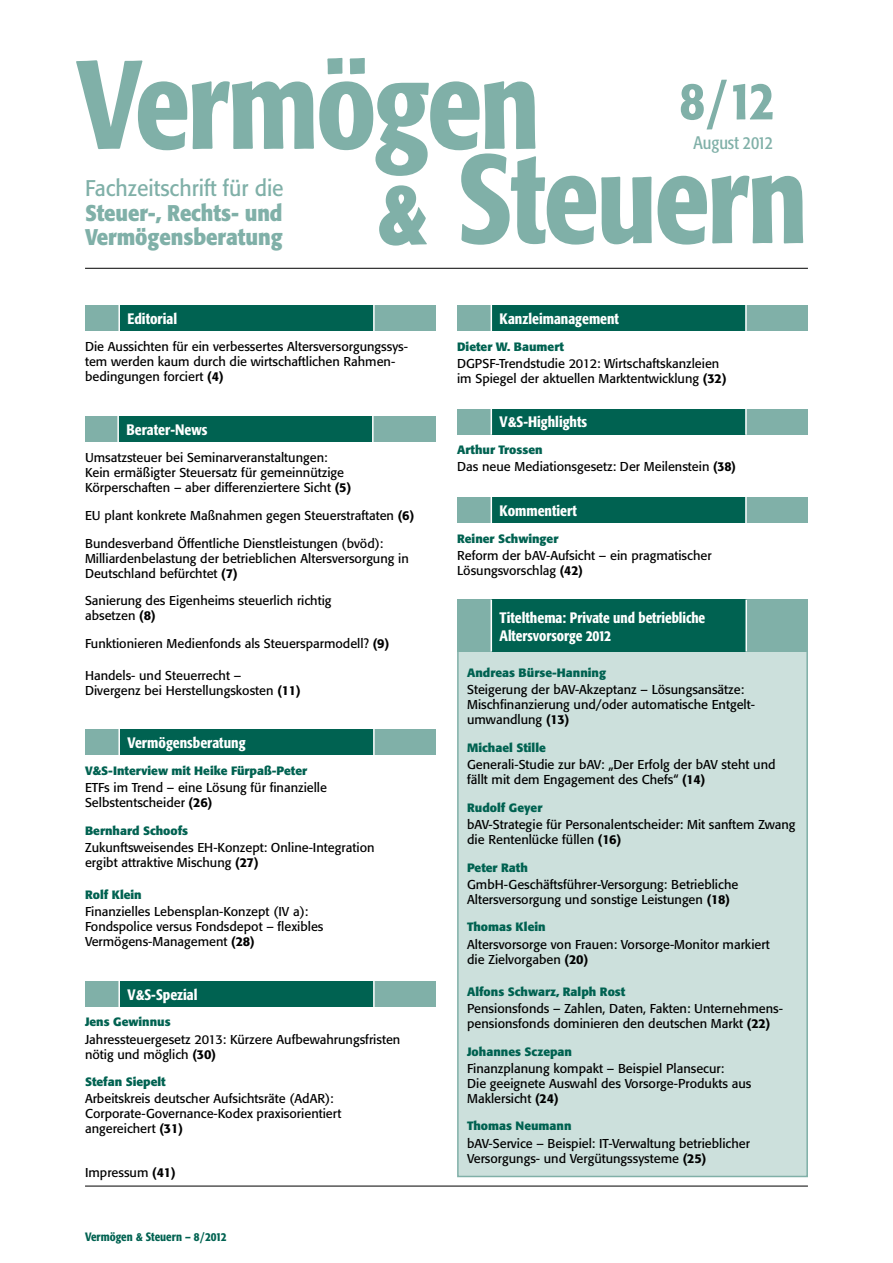
<style>
.page{position:relative;width:893px;height:1263px;background:#fff}
.page>*{position:absolute;margin:0;border:0;box-sizing:border-box;transform-origin:0 0}
.t1{font:500 condensed 124.5px/94.3px "Formata";letter-spacing:-.02em;color:#80b0a8}
.t2{font:500 condensed 54px "Formata";color:#80b0a8}
.t3{font:700 22.5px/24.5px "Formata";letter-spacing:-.005em;color:#80b0a8;scale:.9 1}
.t4{font:22.5px "Formata";color:#80b0a8;scale:.94 1}
.t5{font:condensed 18px "Formata";color:#80b0a8}
.t6{font:500 condensed 15px/18px "Formata";color:#fff}
.t7{font:12.75px/15px "Formata";color:#000}
.t8{font:700 12px "Formata";color:#006251}
.t9{font:500 condensed 12px "Formata";color:#006251}
.s1{font-weight:700;font-size:90px}
.s2{font-weight:500}
</style>
<div class="page">
<hr style="left:85px;top:268px;width:723px;height:1px;background:#000">
<hr style="left:85px;top:1186px;width:723px;height:1px;background:#000">
<div style="left:458px;top:600px;width:349px;height:576px;background:#cce0dc"></div>
<div style="left:457px;top:599px;width:351px;height:578px;border:2px solid #80b0a8"></div>
<div style="left:457px;top:599px;width:351px;height:53px;background:#80b0a8"></div>
<div style="left:491px;top:599px;width:255px;height:53px;background:#006251"></div>
<hr style="left:491px;top:599px;width:1px;height:53px;background:#fff">
<hr style="left:745px;top:599px;width:2px;height:53px;background:#fff">
<div style="left:85px;top:305px;width:351px;height:26px;background:#80b0a8"></div>
<div style="left:119px;top:305px;width:255px;height:26px;background:#006251"></div>
<hr style="left:118px;top:304px;width:2px;height:27px;background:#fff">
<hr style="left:373px;top:304px;width:2px;height:27px;background:#fff">
<div style="left:85px;top:416px;width:351px;height:25px;background:#80b0a8"></div>
<div style="left:118px;top:416px;width:255px;height:25px;background:#006251"></div>
<hr style="left:117px;top:415px;width:2px;height:27px;background:#fff">
<hr style="left:372px;top:415px;width:2px;height:27px;background:#fff">
<div style="left:457px;top:497px;width:351px;height:26px;background:#80b0a8"></div>
<div style="left:491px;top:497px;width:255px;height:26px;background:#006251"></div>
<svg style="left:491px;top:497px;width:1px;height:26px"></svg>
<hr style="left:745px;top:496px;width:2px;height:27px;background:#fff">
<div style="left:457px;top:409px;width:351px;height:25px;background:#80b0a8"></div>
<div style="left:491px;top:409px;width:255px;height:25px;background:#006251"></div>
<svg style="left:491px;top:409px;width:1px;height:26px"></svg>
<hr style="left:745px;top:408px;width:2px;height:27px;background:#fff">
<div style="left:85px;top:981px;width:351px;height:25px;background:#80b0a8"></div>
<div style="left:119px;top:981px;width:255px;height:25px;background:#006251"></div>
<hr style="left:118px;top:980px;width:2px;height:27px;background:#fff">
<hr style="left:373px;top:980px;width:2px;height:27px;background:#fff">
<div style="left:457px;top:305px;width:351px;height:26px;background:#80b0a8"></div>
<div style="left:491px;top:305px;width:255px;height:26px;background:#006251"></div>
<svg style="left:491px;top:305px;width:1px;height:26px"></svg>
<hr style="left:745px;top:304px;width:2px;height:27px;background:#fff">
<div style="left:85px;top:730px;width:351px;height:25px;background:#80b0a8"></div>
<div style="left:119px;top:730px;width:255px;height:25px;background:#006251"></div>
<hr style="left:118px;top:729px;width:2px;height:27px;background:#fff">
<hr style="left:373px;top:729px;width:2px;height:27px;background:#fff">
<h1 class="t1" style="left:377px;top:57px;width:433px;text-indent:-300px">Vermögen<br><span class="s1">&amp;</span> Steuern</h1>
<h2 class="t2" style="left:680px;top:67px;width:96px">8/12</h2>
<h3 class="t5" style="left:693px;top:132px;width:81px">August 2012</h3>
<h3 class="t4" style="left:85px;top:175px;width:213px">Fachzeitschrift für die</h3>
<h3 class="t3" style="left:85px;top:201px;width:221px">Steuer-, Rechts- und<br>Vermögensberatung</h3>
<p class="t6" style="left:128px;top:310px;width:51px">Editorial</p>
<p class="t7" style="left:85px;top:339px;width:324px">Die Aussichten für ein verbessertes Altersversorgungssys&shy;tem werden kaum durch die wirtschaftlichen Rahmen&shy;bedingungen forciert <span class="s2">(4)</span></p>
<p class="t6" style="left:126px;top:420px;width:82px">Berater-News</p>
<p class="t7" style="left:85px;top:450px;width:268px">Umsatzsteuer bei Seminarveranstaltungen:<br>Kein ermäßigter Steuersatz für gemeinnützige<br>Körperschaften – aber differenziertere Sicht <span class="s2">(5)</span></p>
<p class="t7" style="left:85px;top:501px;width:331px;line-height:27.8px">EU plant konkrete Maßnahmen gegen Steuerstraftaten <span class="s2">(6)<br></span>Bundesverband Öffentliche Dienstleistungen (bvöd):</p>
<p class="t7" style="left:85px;top:551px;width:325px">Milliardenbelastung der betrieblichen Altersversorgung in<br>Deutschland befürchtet <span class="s2">(7)</span></p>
<p class="t7" style="left:85px;top:593px;width:248px">Sanierung des Eigenheims steuerlich richtig absetzen <span class="s2">(8)</span></p>
<p class="t7" style="left:85px;top:636px;width:306px">Funktionieren Medienfonds als Steuersparmodell? <span class="s2">(9)</span></p>
<p class="t7" style="left:85px;top:668px;width:217px">Handels- und Steuerrecht –<br>Divergenz bei Herstellungskosten <span class="s2">(11)</span></p>
<p class="t6" style="left:128px;top:734px;width:119px">Vermögensberatung</p>
<p class="t8" style="left:85px;top:763px;width:224px">V&amp;S-Interview mit Heike Fürpaß-Peter</p>
<p class="t7" style="left:85px;top:780px;width:244px">ETFs im Trend – eine Lösung für finanzielle<br>Selbstentscheider <span class="s2">(26)</span></p>
<p class="t8" style="left:85px;top:823px;width:105px">Bernhard Schoofs</p>
<p class="t7" style="left:85px;top:840px;width:291px">Zukunftsweisendes EH-Konzept: Online-Integration ergibt attraktive Mischung <span class="s2">(27)</span></p>
<p class="t8" style="left:85px;top:887px;width:58px">Rolf Klein</p>
<p class="t7" style="left:85px;top:904px;width:240px">Finanzielles Lebensplan-Konzept (IV a):<br>Fondspolice versus Fondsdepot – flexibles<br>Vermögens-Management <span class="s2">(28)</span></p>
<p class="t6" style="left:128px;top:985px;width:71px">V&amp;S-Spezial</p>
<p class="t8" style="left:85px;top:1015px;width:87px">Jens Gewinnus</p>
<p class="t7" style="left:85px;top:1031px;width:317px">Jahressteuergesetz 2013: Kürzere Aufbewahrungsfristen nötig und möglich <span class="s2">(30)</span></p>
<p class="t8" style="left:85px;top:1074px;width:82px">Stefan Siepelt</p>
<p class="t7" style="left:85px;top:1091px;width:258px">Arbeitskreis deutscher Aufsichtsräte (AdAR):<br>Corporate-Governance-Kodex praxisorientiert angereichert <span class="s2">(31)</span></p>
<p class="t7" style="left:85px;top:1165px;width:92px">Impressum <span class="s2">(41)</span></p>
<p class="t9" style="left:85px;top:1229px;width:143px">Vermögen &amp; Steuern – 8/2012</p>
<p class="t6" style="left:500px;top:310px;width:121px">Kanzleimanagement</p>
<p class="t8" style="left:457px;top:339px;width:109px">Dieter W. Baumert</p>
<p class="t7" style="left:457px;top:356px;width:271px">DGPSF-Trendstudie 2012: Wirtschaftskanzleien im Spiegel der aktuellen Marktentwicklung <span class="s2">(32)</span></p>
<p class="t6" style="left:500px;top:413px;width:89px">V&amp;S-Highlights</p>
<p class="t8" style="left:457px;top:442px;width:87px">Arthur Trossen</p>
<p class="t7" style="left:457px;top:459px;width:280px">Das neue Mediationsgesetz: Der Meilenstein <span class="s2">(38)</span></p>
<p class="t6" style="left:500px;top:501px;width:79px">Kommentiert</p>
<p class="t8" style="left:457px;top:531px;width:103px">Reiner Schwinger</p>
<p class="t7" style="left:457px;top:548px;width:256px">Reform der bAV-Aufsicht – ein pragmatischer<br>Lösungsvorschlag <span class="s2">(42)</span></p>
<p class="t6" style="left:500px;top:608px;width:207px">Titelthema: Private und betriebliche<br>Altersvorsorge 2012</p>
<p class="t8" style="left:467px;top:665px;width:141px">Andreas Bürse-Hanning</p>
<p class="t7" style="left:467px;top:682px;width:289px">Steigerung der bAV-Akzeptanz – Lösungsansätze:<br>Mischfinanzierung und/oder automatische Entgelt&shy;umwandlung <span class="s2">(13)</span></p>
<p class="t8" style="left:467px;top:740px;width:80px">Michael Stille</p>
<p class="t7" style="left:467px;top:757px;width:310px">Generali-Studie zur bAV: „Der Erfolg der bAV steht und fällt mit dem Engagement des Chefs“ <span class="s2">(14)</span></p>
<p class="t8" style="left:467px;top:800px;width:77px">Rudolf Geyer</p>
<p class="t7" style="left:467px;top:817px;width:330px">bAV-Strategie für Personalentscheider: Mit sanftem Zwang die Rentenlücke füllen <span class="s2">(16)</span></p>
<p class="t8" style="left:467px;top:860px;width:62px">Peter Rath</p>
<p class="t7" style="left:467px;top:877px;width:273px">GmbH-Geschäftsführer-Versorgung: Betriebliche<br>Altersversorgung und sonstige Leistungen <span class="s2">(18)</span></p>
<p class="t8" style="left:467px;top:920px;width:80px">Thomas Klein</p>
<p class="t7" style="left:467px;top:936px;width:304px">Altersvorsorge von Frauen: Vorsorge-Monitor markiert die Zielvorgaben <span class="s2">(20)</span></p>
<p class="t8" style="left:467px;top:984px;width:160px">Alfons Schwarz, Ralph Rost</p>
<p class="t7" style="left:467px;top:1001px;width:317px">Pensionsfonds – Zahlen, Daten, Fakten: Unternehmens&shy;pensionsfonds dominieren den deutschen Markt <span class="s2">(22)</span></p>
<p class="t8" style="left:467px;top:1044px;width:106px">Johannes Sczepan</p>
<p class="t7" style="left:467px;top:1060px;width:286px">Finanzplanung kompakt – Beispiel Plansecur:<br>Die geeignete Auswahl des Vorsorge-Produkts aus<br>Maklersicht <span class="s2">(24)</span></p>
<p class="t8" style="left:467px;top:1118px;width:106px">Thomas Neumann</p>
<p class="t7" style="left:467px;top:1135px;width:284px">bAV-Service – Beispiel: IT-Verwaltung betrieblicher<br>Versorgungs- und Vergütungssysteme <span class="s2">(25)</span></p>
</div>
